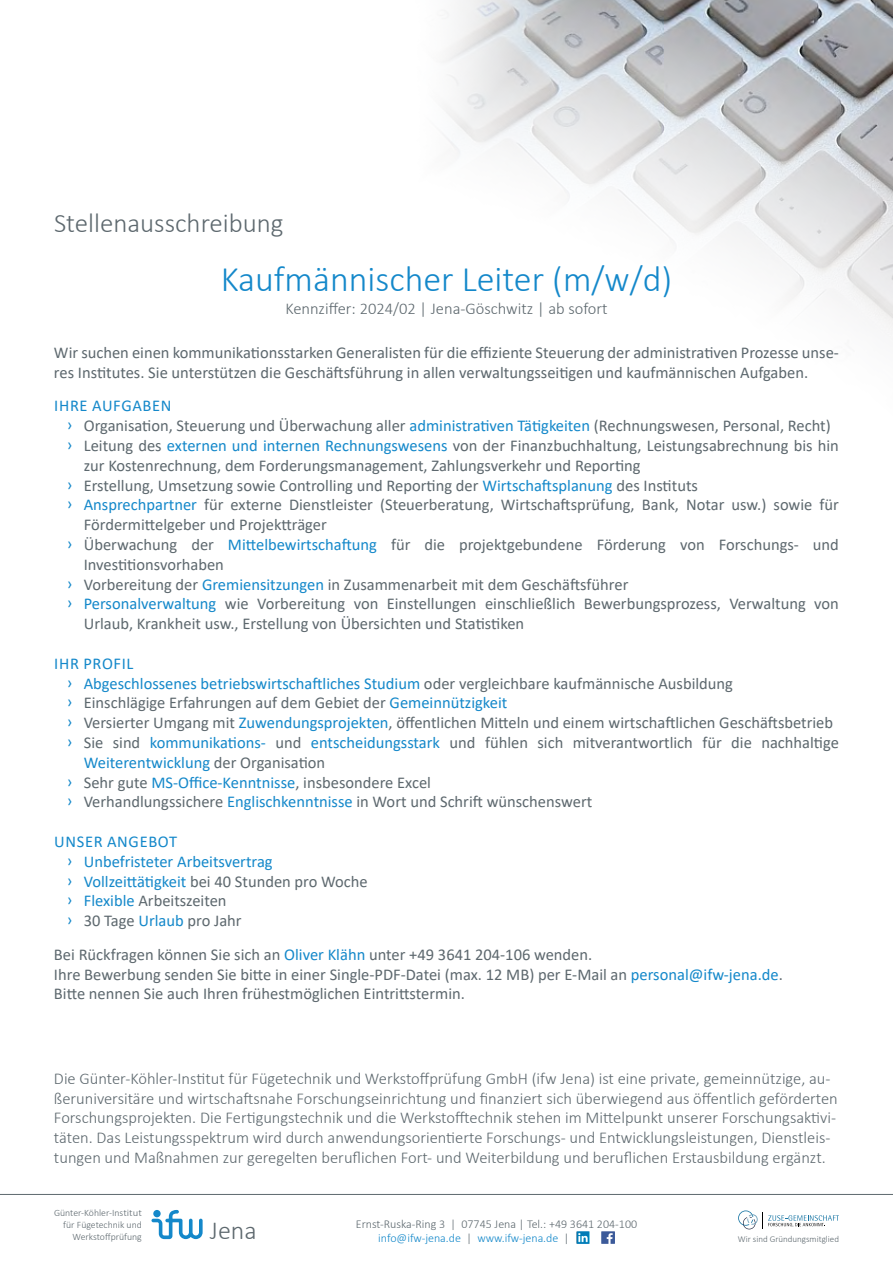
<style>
.page{position:relative;width:893px;height:1263px;background:#fff}
.page>*{position:absolute;margin:0;border:0;box-sizing:border-box;transform-origin:0 0}
.t1{font:300 36px "Calibri";color:#1488ca}
.t2{font:300 27px "Calibri";color:#5d686e}
.t3{font:300 26.1px "Calibri";color:#5d686e}
.t4{font:16.5px/19.8px "Calibri";color:#5d686e}
.t5{font:300 16.5px/19.8px "Calibri";color:#5d686e}
.t6{font:16.5px/19.8px "Calibri";color:#1488ca}
.t7{font:16.5px "Calibri";letter-spacing:.04em;color:#1488ca}
.t8{font:300 12px "Calibri";color:#5d686e}
.t9{font:300 12px "Calibri";color:#1488ca}
.t10{font:300 9.75px/11.7px "Calibri";color:#5d686e;text-align:right}
.t11{font:300 9px "Calibri";color:#5d686e}
.s1{color:#1488ca}
.s2{color:#5d686e}
</style>
<div class="page">
<img style="left:442px;top:0;width:451px;height:333px">
<hr style="left:0;top:1194px;width:893px;height:1px;background:#5d686e">
<img style="left:576px;top:1231px;width:14px;height:13px">
<svg style="left:602px;top:1231px;width:13px;height:13px"></svg>
<svg style="left:151px;top:1210px;width:52px;height:29px"></svg>
<svg style="left:738px;top:1210px;width:101px;height:19px"></svg>
<h2 class="t2" style="left:54px;top:206px;width:231px">Stellenausschreibung</h2>
<h1 class="t1" style="left:221px;top:256px;width:453px">Kaufmännischer Leiter (m/w/d)</h1>
<p class="t5" style="left:285px;top:298px;width:324px">Kennziffer: 2024/02 | Jena-Göschwitz | ab sofort</p>
<p class="t4" style="left:54px;top:342px;width:786px">Wir suchen einen kommunikationsstarken Generalisten für die effiziente Steuerung der administrativen Prozesse unse&shy;res Institutes. Sie unterstützen die Geschäftsführung in allen verwaltungsseitigen und kaufmännischen Aufgaben.</p>
<p class="t7" style="left:54px;top:394px;width:119px">IHRE AUFGABEN</p>
<p class="t4" style="left:67px;top:415px;width:765px"><span class="s1">ͧ</span> Organisation, Steuerung und Überwachung aller <span class="s1">administrativen Tätigkeiten</span> (Rechnungswesen, Personal, Recht)</p>
<p class="t4" style="left:67px;top:435px;width:774px"><span class="s1">ͧ</span> Leitung des <span class="s1">externen und internen Rechnungswesens</span> von der Finanzbuchhaltung, Leistungsabrechnung bis hin</p>
<p class="t4" style="left:84px;top:455px;width:558px">zur Kostenrechnung, dem Forderungsmanagement, Zahlungsverkehr und Reporting</p>
<p class="t4" style="left:67px;top:475px;width:633px"><span class="s1">ͧ</span> Erstellung, Umsetzung sowie Controlling und Reporting der <span class="s1">Wirtschaftsplanung</span> des Instituts</p>
<p class="t4" style="left:67px;top:494px;width:774px"><span class="s1">ͧ Ansprechpartner</span> für externe Dienstleister (Steuerberatung, Wirtschaftsprüfung, Bank, Notar usw.) sowie für</p>
<p class="t4" style="left:84px;top:514px;width:245px">Fördermittelgeber und Projektträger</p>
<p class="t4" style="left:67px;top:534px;width:774px"><span class="s1">ͧ</span> Überwachung der <span class="s1">Mittelbewirtschaftung</span> für die projektgebundene Förderung von Forschungs- und</p>
<p class="t4" style="left:84px;top:554px;width:142px">Investitionsvorhaben</p>
<p class="t4" style="left:67px;top:574px;width:563px"><span class="s1">ͧ</span> Vorbereitung der <span class="s1">Gremiensitzungen</span> in Zusammenarbeit mit dem Geschäftsführer</p>
<p class="t4" style="left:67px;top:593px;width:774px"><span class="s1">ͧ Personalverwaltung</span> wie Vorbereitung von Einstellungen einschließlich Bewerbungsprozess, Verwaltung von</p>
<p class="t4" style="left:84px;top:613px;width:442px">Urlaub, Krankheit usw., Erstellung von Übersichten und Statistiken</p>
<p class="t7" style="left:54px;top:652px;width:81px">IHR PROFIL</p>
<p class="t6" style="left:67px;top:673px;width:668px">ͧ Abgeschlossenes betriebswirtschaftliches Studium <span class="s2">oder vergleichbare kaufmännische Ausbildung</span></p>
<p class="t4" style="left:67px;top:692px;width:442px"><span class="s1">ͧ</span> Einschlägige Erfahrungen auf dem Gebiet der <span class="s1">Gemeinnützigkeit</span></p>
<p class="t4" style="left:67px;top:712px;width:768px"><span class="s1">ͧ</span> Versierter Umgang mit <span class="s1">Zuwendungsprojekten</span>, öffentlichen Mitteln und einem wirtschaftlichen Geschäftsbetrieb</p>
<p class="t4" style="left:67px;top:732px;width:774px"><span class="s1">ͧ</span> Sie sind <span class="s1">kommunikations-</span> und <span class="s1">entscheidungsstark</span> und fühlen sich mitverantwortlich für die nachhaltige</p>
<p class="t6" style="left:84px;top:752px;width:243px">Weiterentwicklung <span class="s2">der Organisation</span></p>
<p class="t4" style="left:67px;top:772px;width:366px"><span class="s1">ͧ</span> Sehr gute <span class="s1">MS-Office-Kenntnisse</span>, insbesondere Excel</p>
<p class="t4" style="left:67px;top:791px;width:527px"><span class="s1">ͧ</span> Verhandlungssichere <span class="s1">Englischkenntnisse</span> in Wort und Schrift wünschenswert</p>
<p class="t6" style="left:67px;top:831px;width:302px;text-indent:-12px">UNSER ANGEBOT<br>ͧ Unbefristeter Arbeitsvertrag<br>ͧ Vollzeittätigkeit <span class="s2">bei 40 Stunden pro Woche </span>ͧ Flexible <span class="s2">Arbeitszeiten<br></span>ͧ <span class="s2">30 Tage</span> Urlaub <span class="s2">pro Jahr</span></p>
<p class="t4" style="left:54px;top:944px;width:730px">Bei Rückfragen können Sie sich an <span class="s1">Oliver Klähn</span> unter +49 3641 204-106 wenden.<br>Ihre Bewerbung senden Sie bitte in einer Single-PDF-Datei (max. 12 MB) per E-Mail an <span class="s1">personal@ifw-jena.de</span>.<br>Bitte nennen Sie auch Ihren frühestmöglichen Eintrittstermin.</p>
<p class="t5" style="left:54px;top:1068px;width:785px">Die Günter-Köhler-Institut für Fügetechnik und Werkstoffprüfung GmbH (ifw Jena) ist eine private, gemeinnützige, au&shy;ßeruniversitäre und wirtschaftsnahe Forschungseinrichtung und finanziert sich überwiegend aus öffentlich geförderten Forschungsprojekten. Die Fertigungstechnik und die Werkstofftechnik stehen im Mittelpunkt unserer Forschungsaktivi&shy;täten. Das Leistungsspektrum wird durch anwendungsorientierte Forschungs- und Entwicklungsleistungen, Dienstleis&shy;tungen und Maßnahmen zur geregelten beruflichen Fort- und Weiterbildung und beruflichen Erstausbildung ergänzt.</p>
<p class="t10" style="left:54px;top:1207px;width:89px">Günter-Köhler-Institut für Fügetechnik und<br>Werkstoffprüfung</p>
<p class="t8" style="left:356px;top:1217px;width:283px">Ernst-Ruska-Ring 3 | 07745 Jena | Tel.: +49 3641 204-100</p>
<h3 class="t3" style="left:210px;top:1214px;width:48px">Jena</h3>
<p class="t9" style="left:378px;top:1230px;width:192px">info@ifw-jena.de <span class="s2">|</span> www.ifw-jena.de <span class="s2">|</span></p>
<p class="t11" style="left:738px;top:1233px;width:103px">Wir sind Gründungsmitglied</p>
</div>
